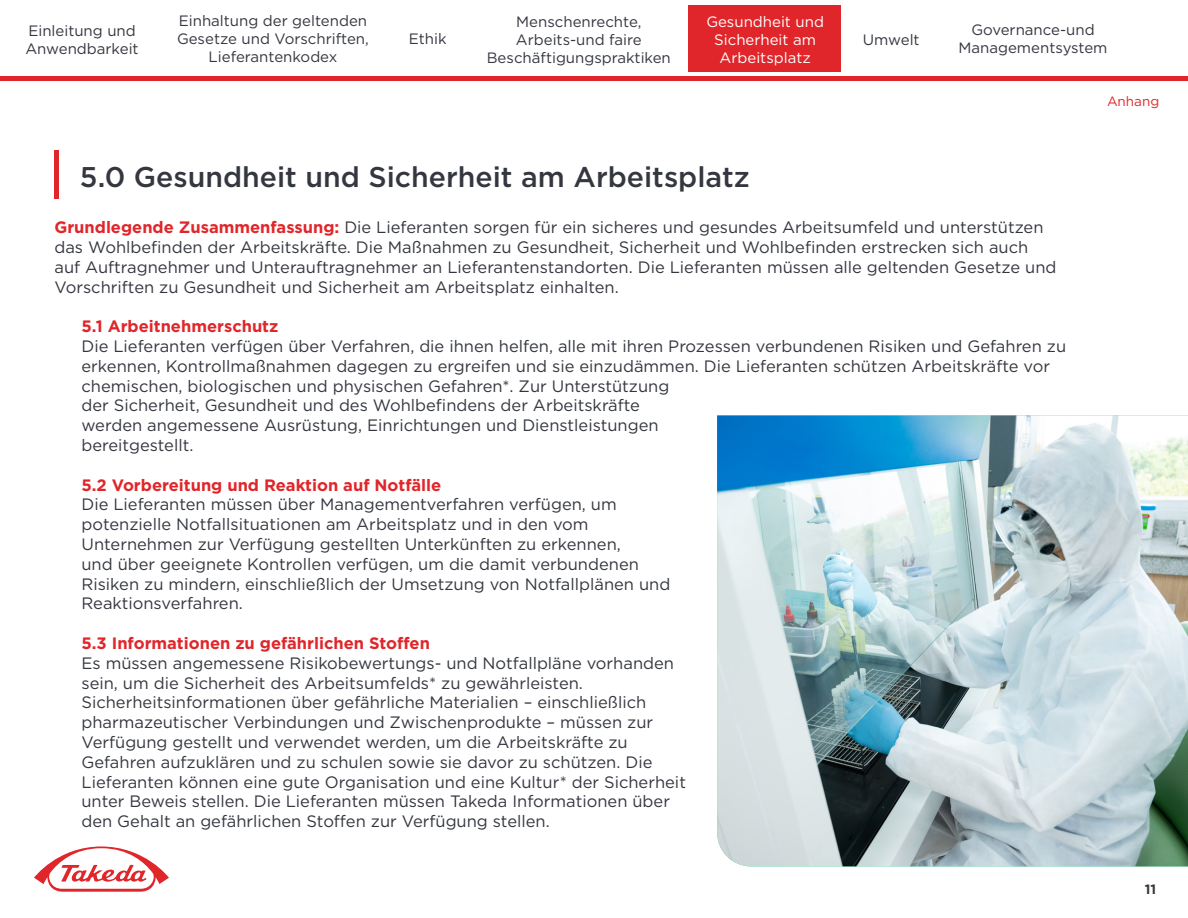
<style>
.page{position:relative;width:1188px;height:918px;background:#fff}
.page>*{position:absolute;margin:0;border:0;box-sizing:border-box;transform-origin:0 0}
.t1{font:500 28.5px "Gotham";color:#34373f}
.t2{font:16.5px/19.8px "Gotham";color:#34373f}
.t3{font:700 16.5px "Gotham";color:#e0262a}
.t4{font:15px/18px "Gotham";color:#34373f;text-align:center}
.t5{font:15px/18px "Gotham";color:#fff;text-align:center}
.t6{font:13.5px "Gotham";color:#e0262a}
.t7{font:700 13.5px "Gotham";color:#34373f}
.s1{font-weight:700;color:#e0262a}
</style>
<div class="page">
<div style="left:689px;top:5px;width:152px;height:67px;background:#e0262a"></div>
<svg style="left:34px;top:846px;width:135px;height:46px"></svg>
<hr style="left:0;top:77px;width:1188px;height:4px;background:#e0262a">
<div style="left:54px;top:150px;width:5px;height:49px;background:#e0262a"></div>
<img style="left:717px;top:416px;width:471px;height:450px">
<p class="t4" style="left:25px;top:21px;width:115px;text-align:left">Einleitung und<br>Anwendbarkeit</p>
<p class="t4" style="left:177px;top:11px;width:193px">Einhaltung der geltenden<br>Gesetze und Vorschriften,<br>Lieferantenkodex</p>
<p class="t4" style="left:409px;top:29px;width:39px">Ethik</p>
<p class="t4" style="left:487px;top:13px;width:186px">Menschenrechte,<br>Arbeits-und faire<br>Beschäftigungspraktiken</p>
<p class="t5" style="left:706px;top:12px;width:119px">Gesundheit und<br>Sicherheit am<br>Arbeitsplatz</p>
<h1 class="t1" style="left:80px;top:158px;width:671px">5.0 Gesundheit und Sicherheit am Arbeitsplatz</h1>
<p class="t4" style="left:863px;top:30px;width:58px">Umwelt</p>
<p class="t4" style="left:959px;top:20px;width:151px">Governance-und<br>Managementsystem</p>
<p class="t6" style="left:1107px;top:92px;width:54px">Anhang</p>
<p class="t2" style="left:54px;top:217px;width:1004px"><span class="s1">Grundlegende Zusammenfassung:</span> Die Lieferanten sorgen für ein sicheres und gesundes Arbeitsumfeld und unterstützen das Wohlbefinden der Arbeitskräfte. Die Maßnahmen zu Gesundheit, Sicherheit und Wohlbefinden erstrecken sich auch auf Auftragnehmer und Unterauftragnehmer an Lieferantenstandorten. Die Lieferanten müssen alle geltenden Gesetze und Vorschriften zu Gesundheit und Sicherheit am Arbeitsplatz einhalten.</p>
<p class="t3" style="left:81px;top:315px;width:198px">5.1 Arbeitnehmerschutz</p>
<p class="t2" style="left:81px;top:336px;width:986px">Die Lieferanten verfügen über Verfahren, die ihnen helfen, alle mit ihren Prozessen verbundenen Risiken und Gefahren zu erkennen, Kontrollmaßnahmen dagegen zu ergreifen und sie einzudämmen. Die Lieferanten schützen Arbeitskräfte vor chemischen, biologischen und physischen Gefahren*. Zur Unterstützung<br>der Sicherheit, Gesundheit und des Wohlbefindens der Arbeitskräfte<br>werden angemessene Ausrüstung, Einrichtungen und Dienstleistungen<br>bereitgestellt.</p>
<p class="t3" style="left:81px;top:474px;width:361px">5.2 Vorbereitung und Reaktion auf Notfälle</p>
<p class="t2" style="left:81px;top:494px;width:590px">Die Lieferanten müssen über Managementverfahren verfügen, um potenzielle Notfallsituationen am Arbeitsplatz und in den vom Unternehmen zur Verfügung gestellten Unterkünften zu erkennen,<br>und über geeignete Kontrollen verfügen, um die damit verbundenen Risiken zu mindern, einschließlich der Umsetzung von Notfallplänen und Reaktionsverfahren.</p>
<p class="t3" style="left:81px;top:632px;width:350px">5.3 Informationen zu gefährlichen Stoffen</p>
<p class="t2" style="left:81px;top:653px;width:606px">Es müssen angemessene Risikobewertungs- und Notfallpläne vorhanden sein, um die Sicherheit des Arbeitsumfelds* zu gewährleisten.<br>Sicherheitsinformationen über gefährliche Materialien – einschließlich pharmazeutischer Verbindungen und Zwischenprodukte – müssen zur Verfügung gestellt und verwendet werden, um die Arbeitskräfte zu Gefahren aufzuklären und zu schulen sowie sie davor zu schützen. Die Lieferanten können eine gute Organisation und eine Kultur* der Sicherheit unter Beweis stellen. Die Lieferanten müssen Takeda Informationen über den Gehalt an gefährlichen Stoffen zur Verfügung stellen.</p>
<p class="t7" style="left:1145px;top:880px;width:13px">11</p>
</div>
